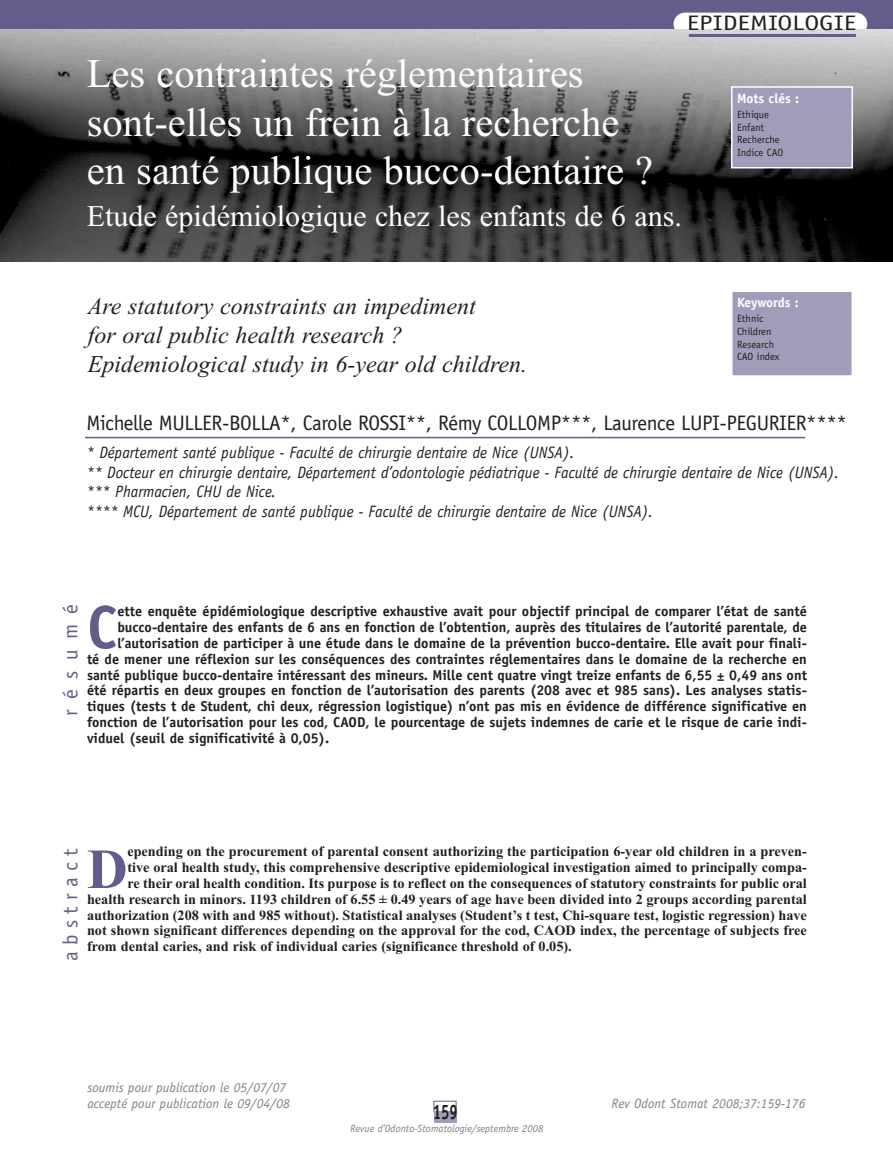
<style>
.page{position:relative;width:893px;height:1149px;background:#fff}
.page>*{position:absolute;margin:0;border:0;box-sizing:border-box;transform-origin:0 0}
.t1{font:700 60.75px "Officina Sans";color:#645d8b}
.t2{font:700 56.55px "Times New Roman";color:#645d8b}
.t3{font:40.5px/48.6px "Times New Roman";color:#fff}
.t4{font:30px "Times New Roman";color:#fff}
.t5{font:italic 24px/28.8px "Times New Roman";color:#231f20}
.t6{font:21px "Officina Sans";letter-spacing:-.02em;color:#231f20}
.t7{font:21px "Officina Sans";letter-spacing:.3em;color:#645d8b}
.t8{font:21px "Officina Sans";color:#231f20;scale:1.28 1}
.t9{font:700 21px "Officina Sans";color:#231f20;scale:.72 1}
.t10{font:italic 16.5px/19.8px "Officina Sans";color:#231f20;scale:.95 1}
.t11{font:700 14.25px "Officina Sans";color:#231f20}
.t12{font:700 14.25px "Times New Roman";color:#231f20}
.t13{font:italic 13.5px/16.2px "Officina Sans";color:#808285}
.t14{font:700 13.5px "Officina Sans";letter-spacing:-.02em;color:#fff}
.t15{font:700 13.5px "Officina Sans";color:#fff}
.t16{font:10.5px/12.6px "Officina Sans";color:#231f20}
.t17{font:italic 10.5px "Officina Sans";color:#808285}
</style>
<div class="page">
<div style="left:434px;top:1100px;width:22px;height:11px;border:1px solid #645d8b"></div>
<div style="left:434px;top:1111px;width:22px;height:11px;background:#a19cba"></div>
<div style="left:0;top:0;width:893px;height:30px;background:#645d8b"></div>
<div style="left:673px;top:13px;width:194px;height:23px;background:#fff;border-radius:11px"></div>
<div style="left:732px;top:292px;width:119px;height:83px;background:#a19cba"></div>
<div style="left:731px;top:290px;width:122px;height:86px;border:2px solid #fff"></div>
<hr style="left:85px;top:436px;width:720px;height:2px;background:#645d8b">
<img style="left:0;top:30px;width:893px;height:231px">
<div style="left:732px;top:88px;width:119px;height:79px;background:#a19cba"></div>
<div style="left:731px;top:86px;width:122px;height:82px;border:2px solid #fff"></div>
<hr style="left:689px;top:34px;width:167px;height:3px;background:#645d8b">
<h3 class="t8" style="left:687px;top:15px;width:134px">EPIDEMIOLOGIE</h3>
<h3 class="t3" style="left:87px;top:49px;width:568px">Les contraintes réglementaires sont-elles un frein à la recherche en santé publique bucco-dentaire ?</h3>
<h3 class="t4" style="left:87px;top:197px;width:597px">Etude épidémiologique chez les enfants de 6 ans.</h3>
<p class="t15" style="left:737px;top:93px;width:64px">Mots clés :</p>
<p class="t16" style="left:737px;top:109px;width:48px">Ethique<br>Enfant<br>Recherche<br>Indice CAO</p>
<h3 class="t5" style="left:88px;top:291px;width:441px">Are statutory constraints an impediment<br>for oral public health research ?<br>Epidemiological study in 6-year old children.</h3>
<p class="t14" style="left:737px;top:297px;width:63px">Keywords :</p>
<p class="t16" style="left:737px;top:313px;width:44px">Ethnic<br>Children<br>Research<br>CAO index</p>
<h3 class="t6" style="left:87px;top:414px;width:762px">Michelle MULLER-BOLLA*, Carole ROSSI**, Rémy COLLOMP***, Laurence LUPI-PEGURIER****</h3>
<p class="t10" style="left:87px;top:443px;width:794px">* Département santé publique - Faculté de chirurgie dentaire de Nice (UNSA).<br>** Docteur en chirurgie dentaire, Département d’odontologie pédiatrique - Faculté de chirurgie dentaire de Nice (UNSA). *** Pharmacien, CHU de Nice.<br>**** MCU, Département de santé publique - Faculté de chirurgie dentaire de Nice (UNSA).</p>
<h3 class="t7" style="left:63px;top:716px;width:114px;rotate:-90deg">résumé</h3>
<h1 class="t1" style="left:87px;top:604px;width:32px">C</h1>
<p class="t11" style="left:117px;top:606px;width:691px">ette enquête épidémiologique descriptive exhaustive avait pour objectif principal de comparer l’état de santé</p>
<p class="t11" style="left:117px;top:621px;width:691px">bucco-dentaire des enfants de 6 ans en fonction de l’obtention, auprès des titulaires de l’autorité parentale, de</p>
<p class="t11" style="left:117px;top:637px;width:691px">l’autorisation de participer à une étude dans le domaine de la prévention bucco-dentaire. Elle avait pour finali-</p>
<p class="t11" style="left:87px;top:653px;width:721px">té de mener une réflexion sur les conséquences des contraintes réglementaires dans le domaine de la recherche en</p>
<p class="t11" style="left:87px;top:669px;width:721px">santé publique bucco-dentaire intéressant des mineurs. Mille cent quatre vingt treize enfants de 6,55 ± 0,49 ans ont</p>
<p class="t11" style="left:87px;top:684px;width:721px">été répartis en deux groupes en fonction de l’autorisation des parents (208 avec et 985 sans). Les analyses statis-</p>
<p class="t11" style="left:87px;top:700px;width:721px">tiques (tests t de Student, chi deux, régression logistique) n’ont pas mis en évidence de différence significative en</p>
<p class="t11" style="left:87px;top:716px;width:721px">fonction de l’autorisation pour les cod, CAOD, le pourcentage de sujets indemnes de carie et le risque de carie indi-</p>
<p class="t11" style="left:87px;top:732px;width:244px">viduel (seuil de significativité à 0,05).</p>
<h3 class="t7" style="left:63px;top:960px;width:114px;rotate:-90deg">abstract</h3>
<h2 class="t2" style="left:87px;top:835px;width:42px">D</h2>
<p class="t12" style="left:127px;top:842px;width:681px">epending on the procurement of parental consent authorizing the participation 6-year old children in a preven-</p>
<p class="t12" style="left:127px;top:858px;width:681px">tive oral health study, this comprehensive descriptive epidemiological investigation aimed to principally compa-</p>
<p class="t12" style="left:127px;top:874px;width:681px">re their oral health condition. Its purpose is to reflect on the consequences of statutory constraints for public oral</p>
<p class="t12" style="left:87px;top:890px;width:721px">health research in minors. 1193 children of 6.55 ± 0.49 years of age have been divided into 2 groups according parental</p>
<p class="t12" style="left:87px;top:905px;width:721px">authorization (208 with and 985 without). Statistical analyses (Student’s t test, Chi-square test, logistic regression) have</p>
<p class="t12" style="left:87px;top:921px;width:721px">not shown significant differences depending on the approval for the cod, CAOD index, the percentage of subjects free</p>
<p class="t12" style="left:87px;top:937px;width:486px">from dental caries, and risk of individual caries (significance threshold of 0.05).</p>
<p class="t13" style="left:87px;top:1080px;width:204px">soumis pour publication le 05/07/07 accepté pour publication le 09/04/08</p>
<h3 class="t9" style="left:433px;top:1103px;width:36px">159</h3>
<p class="t17" style="left:350px;top:1124px;width:194px">Revue d’Odonto-Stomatologie/septembre 2008</p>
<p class="t13" style="left:612px;top:1096px;width:195px">Rev Odont Stomat 2008;37:159-176</p>
</div>
